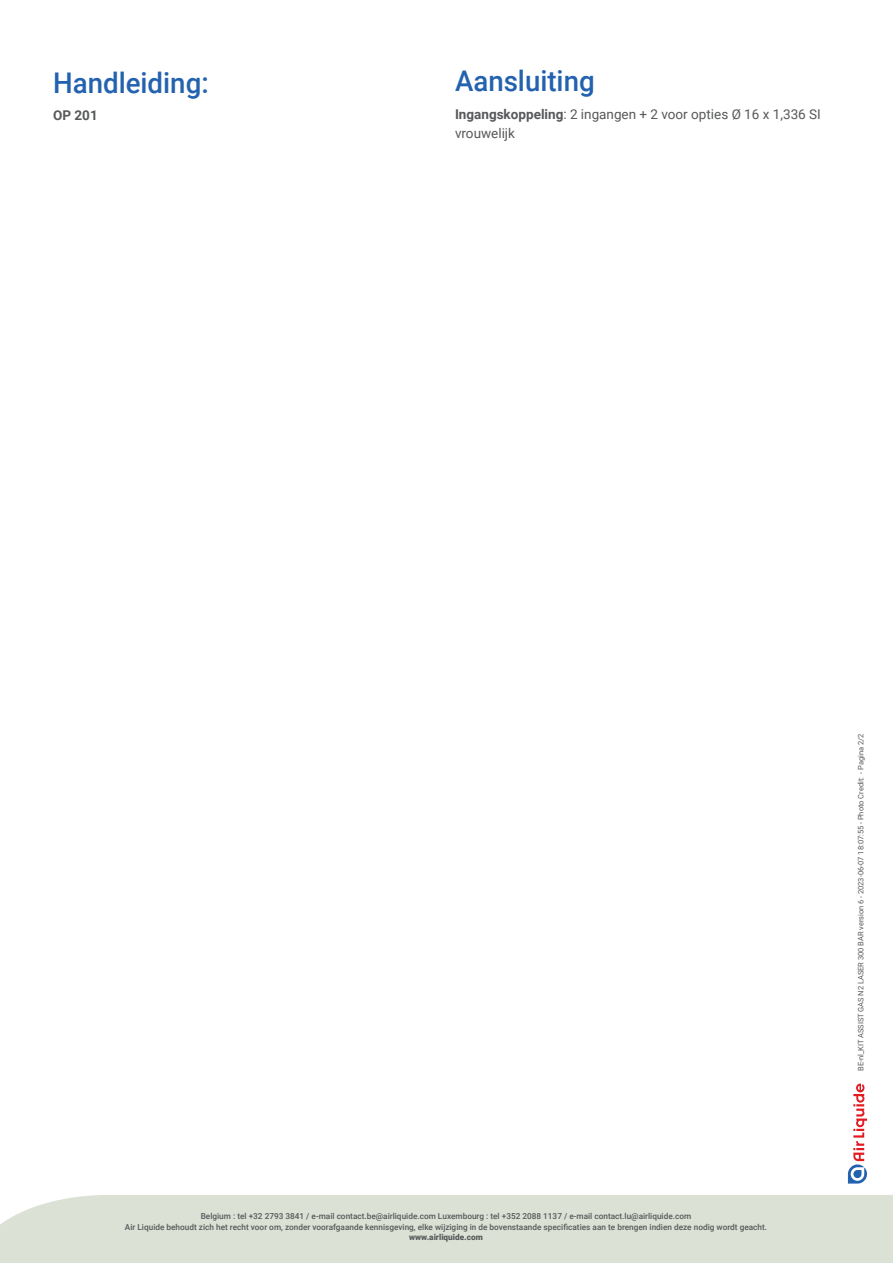
<style>
.page{position:relative;width:893px;height:1263px;background:#fff}
.page>*{position:absolute;margin:0;border:0;box-sizing:border-box;transform-origin:0 0}
.Sous_titre_bleu_Fond{font:500 28.5px "Roboto";color:#2362af}
.Paragraphe_solidaire{font:13.5px/18.9px "Roboto";color:#57585a}
.Descriptif_Noir80_Fo{font:700 13.5px "Roboto";color:#57585a}
.t1{font:500 8.25px/10.5px "Roboto";color:#57585a;text-align:center}
.t2{font:900 8.25px "Roboto";color:#57585a}
.t3{font:7.5px "Roboto";color:#57585a}
.s1{font-weight:700}
</style>
<div class="page">
<div style="left:0;top:1195px;width:893px;height:68px;background:#dbe1d4"></div>
<svg style="left:848px;top:1083px;width:19px;height:100px"></svg>
<p class="Sous_titre_bleu_Fond" style="left:53px;top:63px;width:157px">Handleiding:</p>
<p class="Descriptif_Noir80_Fo" style="left:53px;top:106px;width:46px">OP 201</p>
<p class="Sous_titre_bleu_Fond" style="left:455px;top:61px;width:141px">Aansluiting</p>
<p class="Paragraphe_solidaire" style="left:455px;top:104px;width:367px"><span class="s1">Ingangskoppeling</span>: 2 ingangen + 2 voor opties Ø 16 x 1,336 SI vrouwelijk</p>
<p class="t1" style="left:125px;top:1211px;width:644px">Belgium : tel +32 2793 3841 / e-mail contact.be@airliquide.com Luxembourg : tel +352 2088 1137 / e-mail contact.lu@airliquide.com<br>Air Liquide behoudt zich het recht voor om, zonder voorafgaande kennisgeving, elke wijziging in de bovenstaande specificaties aan te brengen indien deze nodig wordt geacht.</p>
<p class="t2" style="left:409px;top:1231px;width:75px">www.airliquide.com</p>
<p class="t3" style="left:856px;top:1071px;width:339px;rotate:-90deg">BE-nl_KIT ASSIST GAS N2 LASER 300 BAR version 6 - 2023-06-07 18:07:55 - Photo Credit: - Pagina 2/2</p>
</div>
